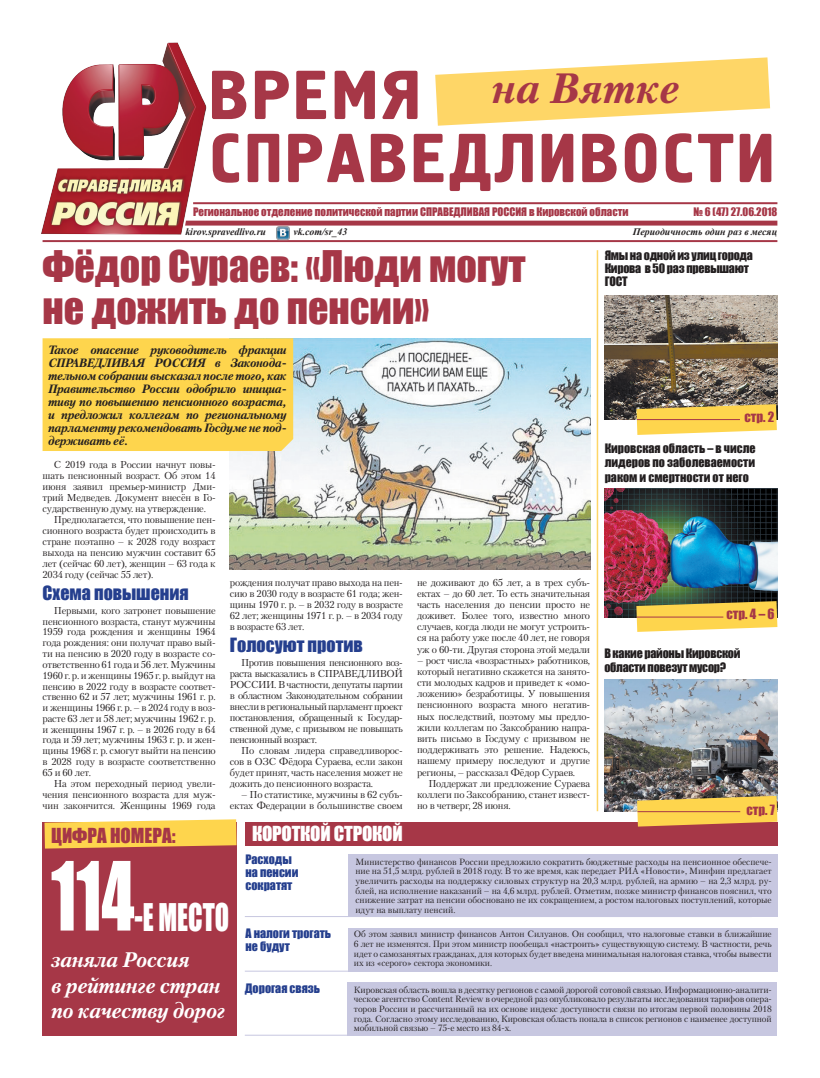
<style>
.page{position:relative;width:820px;height:1078px;background:#fff}
.page>*{position:absolute;margin:0;border:0;box-sizing:border-box;transform-origin:0 0}
.t1{font:88px "Impact";color:#fff;scale:.75 1}
.t2{font:69px "Hermes CTT";letter-spacing:.045em;color:#a63747;scale:1.05 1}
.t3{font:italic 700 42.2px "Petersburg C";color:#a63747}
.t4{font:40px/42px "Impact";color:#a63747}
.t5{font:35px "Impact";color:#fff;scale:.75 1}
.t6{font:italic 700 21px/25.2px "Petersburg C";letter-spacing:-.02em;color:#fff}
.t7{font:19px "Impact";letter-spacing:-.01em;color:#fff}
.t8{font:19px "Impact";color:#a63747}
.t9{font:18px "Impact";color:#253f8e}
.t10{font:13px "Impact";color:#a63747}
.t11{font:italic 700 12px/13px "Petersburg C";letter-spacing:-.03em;color:#231f20;text-align:justify}
.t12{font:12px/14.4px "Impact";letter-spacing:-.02em;color:#231f20}
.t13{font:12px/13px "Impact";color:#253f8e}
.t14{font:10.8px "Impact";color:#a63747}
.t15{font:10px/11px "Petersburg C";letter-spacing:-.02em;color:#231f20;text-align:justify}
.t16{font:italic 700 9.9px "Times New Roman";color:#231f20}
.t17{font:9px/9.5px "Petersburg C";letter-spacing:-.01em;color:#231f20;text-align:justify}
.s1{font-family:"Hermes CTT";font-weight:400;font-style:normal;font-size:69px}
.s2{font-size:38px}
</style>
<div class="page">
<img style="left:230px;top:338px;width:360px;height:231px">
<img style="left:41px;top:42px;width:170px;height:193px">
<hr style="left:43px;top:240px;width:734px;height:2px;background:#a63747">
<hr style="left:193px;top:202px;width:584px;height:2px;background:#a63747">
<svg style="left:435px;top:57px;width:334px;height:69px"></svg>
<svg style="left:185px;top:220px;width:593px;height:19px"></svg>
<div style="left:276px;top:226px;width:13px;height:14px;border:1px solid #95979a;border-radius:3px"></div>
<div style="left:42px;top:821px;width:194px;height:214px;background:#a63747"></div>
<div style="left:348px;top:854px;width:429px;height:62px;background:#c7c7e0"></div>
<div style="left:245px;top:821px;width:532px;height:24px;background:#a63747"></div>
<svg style="left:44px;top:819px;width:192px;height:29px;background:#fad058"></svg>
<div style="left:348px;top:927px;width:429px;height:44px;background:#c7c7e0"></div>
<hr style="left:245px;top:915px;width:506px;height:1px;background:#c7c7e0">
<hr style="left:596px;top:250px;width:2px;height:561px;background:#fed667">
<img style="left:604px;top:679px;width:173px;height:132px">
<svg style="left:636px;top:795px;width:141px;height:31px;background:#e7be4f"></svg>
<hr style="left:637px;top:811px;width:103px;height:1px;background:#a63747">
<img style="left:604px;top:488px;width:173px;height:129px">
<svg style="left:636px;top:601px;width:141px;height:30px;background:#eac855"></svg>
<hr style="left:636px;top:616px;width:87px;height:1px;background:#a63747">
<img style="left:604px;top:295px;width:173px;height:124px">
<svg style="left:636px;top:404px;width:140px;height:31px;background:#f1cf5e"></svg>
<hr style="left:636px;top:419px;width:103px;height:1px;background:#a63747">
<div style="left:347px;top:982px;width:429px;height:53px;background:#c7c7e0"></div>
<hr style="left:245px;top:970px;width:506px;height:1px;background:#c7c7e0">
<div style="left:43px;top:338px;width:250px;height:113px;background:#fed54d"></div>
<hr style="left:245px;top:1034px;width:506px;height:1px;background:#c7c7e0">
<h3 class="t3" style="left:209px;top:62px;width:471px"><span class="s1">ВРЕМЯ</span> на Вятке</h3>
<h2 class="t2" style="left:209px;top:120px;width:539px">СПРАВЕДЛИВОСТИ</h2>
<p class="t14" style="left:193px;top:203px;width:436px">Региональное отделение политической партии СПРАВЕДЛИВАЯ РОССИЯ в Кировской области</p>
<p class="t14" style="left:693px;top:203px;width:85px">№ 6 (47) 27.06.2018</p>
<p class="t16" style="left:185px;top:225px;width:82px">kirov.spravedlivo.ru</p>
<p class="t16" style="left:293px;top:225px;width:55px">vk.com/sr_43</p>
<p class="t16" style="left:632px;top:225px;width:146px">Периодичность один раз в месяц</p>
<h3 class="t4" style="left:43px;top:244px;width:484px">Фёдор Сураев: «Люди могут не дожить до пенсии»</h3>
<p class="t11" style="left:48px;top:343px;width:240px">Такое опасение руководитель фракции СПРАВЕДЛИВАЯ РОССИЯ в Законода&shy;тельном собрании высказал после того, как Правительство России одобрило инициа&shy;тиву по повышению пенсионного возраста, и предложил коллегам по региональному парламенту рекомендовать Госдуме не под&shy;держивать её.</p>
<p class="t15" style="left:54px;top:459px;width:163px">С 2019 года в России начнут повы-</p>
<p class="t15" style="left:43px;top:470px;width:174px">шать пенсионный возраст. Об этом 14</p>
<p class="t15" style="left:43px;top:481px;width:174px">июня заявил премьер-министр Дми-</p>
<p class="t15" style="left:43px;top:492px;width:174px">трий Медведев. Документ внесён в Го-</p>
<p class="t15" style="left:43px;top:503px;width:165px">сударственную думу. на утверждение.</p>
<p class="t15" style="left:54px;top:514px;width:163px">Предполагается, что повышение пен-</p>
<p class="t15" style="left:43px;top:525px;width:174px">сионного возраста будет происходить в</p>
<p class="t15" style="left:43px;top:536px;width:174px">стране поэтапно – к 2028 году возраст</p>
<p class="t15" style="left:43px;top:547px;width:174px">выхода на пенсию мужчин составит 65</p>
<p class="t15" style="left:43px;top:558px;width:174px">лет (сейчас 60 лет), женщин – 63 года к</p>
<p class="t15" style="left:43px;top:569px;width:112px">2034 году (сейчас 55 лет).</p>
<h3 class="t9" style="left:43px;top:579px;width:148px">Схема повышения</h3>
<p class="t15" style="left:43px;top:604px;width:174px;text-indent:11px">Первыми, кого затронет повышение пенсионного возраста, станут мужчины 1959 года рождения и женщины 1964 года рождения: они получат право вый&shy;ти на пенсию в 2020 году в возрасте со&shy;ответственно 61 года и 56 лет. Мужчины 1960 г. р. и женщины 1965 г. р. выйдут на пенсию в 2022 году в возрасте соответ&shy;ственно 62 и 57 лет; мужчины 1961 г. р. и женщины 1966 г. р. – в 2024 году в воз&shy;расте 63 лет и 58 лет; мужчины 1962 г. р. и женщины 1967 г. р. – в 2026 году в 64 года и 59 лет; мужчины 1963 г. р. и жен&shy;щины 1968 г. р. смогут выйти на пенсию в 2028 году в возрасте соответственно 65 и 60 лет.</p>
<p class="t15" style="left:43px;top:777px;width:174px;text-indent:11px">На этом переходный период увели&shy;чения пенсионного возраста для муж&shy;чин закончится. Женщины 1969 года</p>
<p class="t15" style="left:230px;top:576px;width:174px">рождения получат право выхода на пен&shy;сию в 2030 году в возрасте 61 года; жен&shy;щины 1970 г. р. – в 2032 году в возрасте 62 лет; женщины 1971 г. р. – в 2034 году в возрасте 63 лет.</p>
<h3 class="t9" style="left:230px;top:630px;width:134px">Голосуют против</h3>
<p class="t15" style="left:230px;top:656px;width:174px;text-indent:11px">Против повышения пенсионного воз&shy;раста высказались в СПРАВЕДЛИВОЙ РОССИИ. В частности, депутаты партии в областном Законодательном собрании внесли в региональный парламент проект постановления, обращенный к Государ&shy;ственной думе, с призывом не повышать пенсионный возраст.</p>
<p class="t15" style="left:230px;top:744px;width:174px;text-indent:11px">По словам лидера справедливорос&shy;сов в ОЗС Фёдора Сураева, если закон будет принят, часть населения может не дожить до пенсионного возраста.</p>
<p class="t15" style="left:230px;top:788px;width:174px;text-align:right">– По статистике, мужчины в 62 субъ&shy;ектах Федерации в большинстве своем</p>
<h3 class="t8" style="left:51px;top:820px;width:126px">ЦИФРА НОМЕРА:</h3>
<h3 class="t7" style="left:252px;top:818px;width:152px">КОРОТКОЙ СТРОКОЙ</h3>
<p class="t15" style="left:417px;top:576px;width:174px">не доживают до 65 лет, а в трех субъ&shy;ектах – до 60 лет. То есть значительная часть населения до пенсии просто не доживет. Более того, известно много случаев, когда люди не могут устроить&shy;ся на работу уже после 40 лет, не говоря уж о 60-ти. Другая сторона этой медали</p>
<p class="t15" style="left:417px;top:654px;width:174px">– рост числа «возрастных» работников, который негативно скажется на занято&shy;сти молодых кадров и приведет к «омо&shy;ложению» безработицы. У повышения пенсионного возраста много негатив&shy;ных последствий, поэтому мы предло&shy;жили коллегам по Заксобранию напра&shy;вить письмо в Госдуму с призывом не поддерживать это решение. Надеюсь, нашему примеру последуют и другие регионы, – рассказал Фёдор Сураев.</p>
<p class="t15" style="left:417px;top:777px;width:174px;text-indent:11px">Поддержат ли предложение Сураева коллеги по Заксобранию, станет извест&shy;но в четверг, 28 июня.</p>
<p class="t12" style="left:604px;top:248px;width:150px;line-height:13px">Ямы на одной из улиц города<br>Кирова в 50 раз превышают<br>ГОСТ</p>
<h3 class="t10" style="left:744px;top:406px;width:31px">стр. 2</h3>
<p class="t12" style="left:604px;top:440px;width:152px;text-align:justify">Кировская область – в числе лидеров по заболеваемости раком и смертности от него</p>
<h3 class="t10" style="left:726px;top:603px;width:50px">стр. 4 – 6</h3>
<p class="t12" style="left:604px;top:645px;width:138px">В какие районы Кировской области повезут мусор?</p>
<h3 class="t10" style="left:746px;top:799px;width:30px">стр. 7</h3>
<h1 class="t1" style="left:51px;top:827px;width:113px">114</h1>
<h3 class="t5" style="left:134px;top:889px;width:128px"><span class="s2">-</span>Е МЕСТО</h3>
<h3 class="t6" style="left:51px;top:946px;width:176px">заняла Россия<br>в рейтинге стран по качеству дорог</h3>
<p class="t13" style="left:245px;top:852px;width:54px">Расходы на пенсии сократят</p>
<p class="t13" style="left:245px;top:925px;width:87px">А налоги трогать не будут</p>
<p class="t13" style="left:245px;top:981px;width:77px">Дорогая связь</p>
<p class="t17" style="left:355px;top:856px;width:417px">Министерство финансов России предложило сократить бюджетные расходы на пенсионное обеспече&shy;ние на 51,5 млрд. рублей в 2018 году. В то же время, как передает РИА «Новости», Минфин предлагает увеличить расходы на поддержку силовых структур на 20,3 млрд. рублей, на армию – на 2,3 млрд. ру&shy;блей, на исполнение наказаний – на 4,6 млрд. рублей. Отметим, позже министр финансов пояснил, что снижение затрат на пенсии обосновано не их сокращением, а ростом налоговых поступлений, которые идут на выплату пенсий.</p>
<p class="t17" style="left:354px;top:929px;width:419px">Об этом заявил министр финансов Антон Силуанов. Он сообщил, что налоговые ставки в ближайшие 6 лет не изменятся. При этом министр пообещал «настроить» существующую систему. В частности, речь идет о самозанятых гражданах, для которых будет введена минимальная налоговая ставка, чтобы вывести их из «серого» сектора экономики.</p>
<p class="t17" style="left:354px;top:984px;width:419px">Кировская область вошла в десятку регионов с самой дорогой сотовой связью. Информационно-аналити&shy;ческое агентство Content Review в очередной раз опубликовало результаты исследования тарифов опера&shy;торов России и рассчитанный на их основе индекс доступности связи по итогам первой половины 2018 года. Согласно этому исследованию, Кировская область попала в список регионов с наименее доступной мобильной связью – 75-е место из 84-х.</p>
</div>
